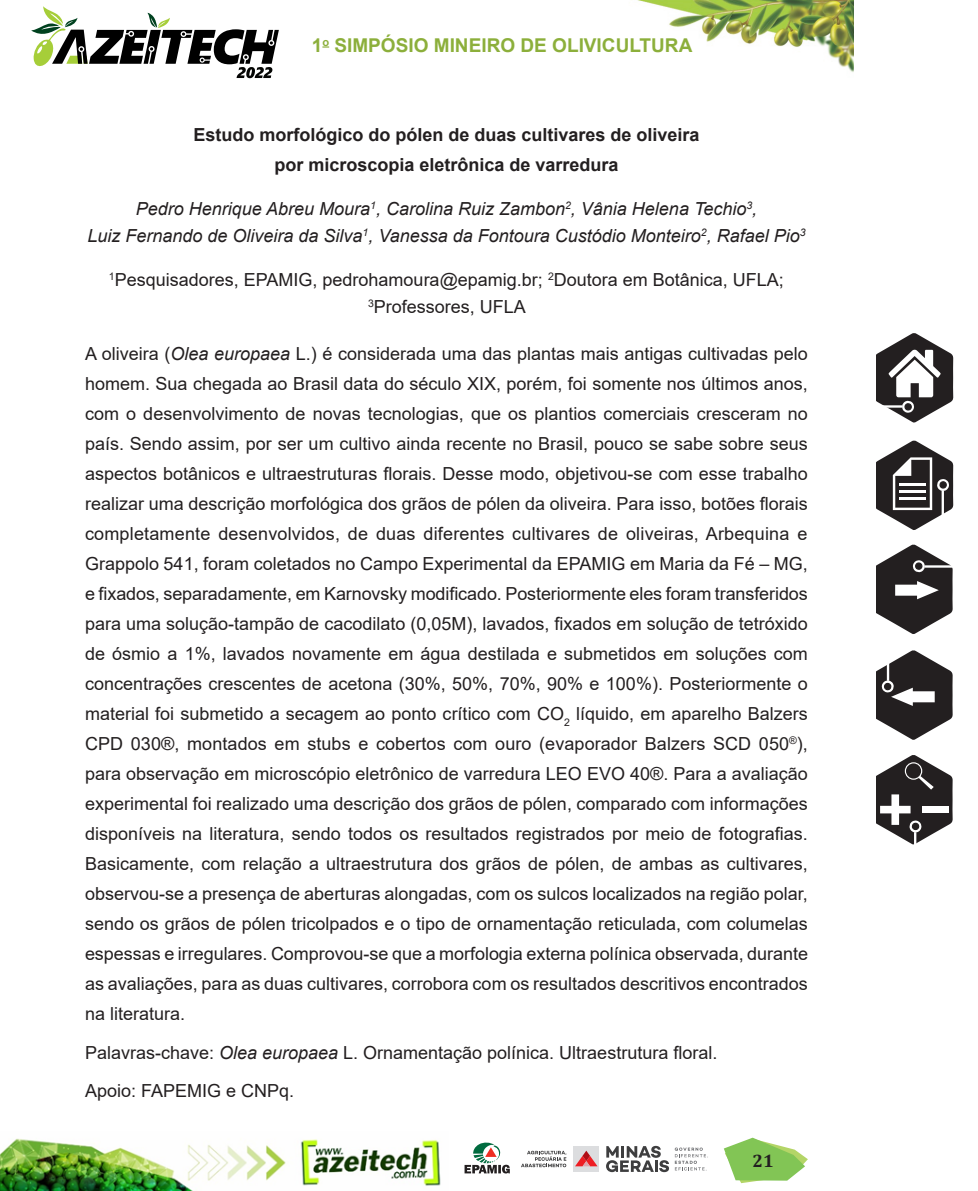
<style>
.page{position:relative;width:978px;height:1191px;background:#fff}
.page>*{position:absolute;margin:0;border:0;box-sizing:border-box;transform-origin:0 0}
.t1{font:700 19.05px "Arial";color:#8caf3b}
.Texto_resumos{font:18px/30px "Arial";color:#231f20;text-align:justify}
.Autores{font:italic 18px/27px "Arial";color:#231f20;text-align:center}
.Curriculum{font:18px/27px "Arial";color:#231f20;text-align:center}
.TÍTULO{font:700 18px/30px "Arial";color:#231f20;text-align:center}
.t2{font:700 18px "Cambria";color:#231f20}
.s1{font-style:italic}
</style>
<div class="page">
<svg style="left:877px;top:333px;width:76px;height:90px"></svg>
<svg style="left:877px;top:440px;width:76px;height:90px"></svg>
<svg style="left:877px;top:755px;width:76px;height:89px"></svg>
<svg style="left:877px;top:544px;width:76px;height:90px"></svg>
<svg style="left:877px;top:650px;width:76px;height:90px"></svg>
<svg style="left:31px;top:6px;width:248px;height:72px"></svg>
<img style="left:637px;top:0;width:217px;height:72px">
<svg style="left:322px;top:46px;width:7px;height:2px"></svg>
<svg style="left:724px;top:1137px;width:84px;height:46px"></svg>
<img style="left:0;top:1138px;width:441px;height:53px">
<div style="left:573px;top:1146px;width:26px;height:25px;background:#dcdddf"></div>
<svg style="left:575px;top:1150px;width:23px;height:16px"></svg>
<svg style="left:606px;top:1145px;width:63px;height:27px"></svg>
<svg style="left:675px;top:1147px;width:33px;height:23px"></svg>
<svg style="left:521px;top:1150px;width:45px;height:17px"></svg>
<svg style="left:465px;top:1142px;width:45px;height:31px"></svg>
<p class="t1" style="left:312px;top:32px;width:382px">1<sup>o</sup> SIMPÓSIO MINEIRO DE OLIVICULTURA</p>
<p class="TÍTULO" style="left:193px;top:120px;width:508px">Estudo morfológico do pólen de duas cultivares de oliveira por microscopia eletrônica de varredura</p>
<p class="Autores" style="left:87px;top:195px;width:720px">Pedro Henrique Abreu Moura<sup>1</sup>, Carolina Ruiz Zambon<sup>2</sup>, Vânia Helena Techio<sup>3</sup>,<br>Luiz Fernando de Oliveira da Silva<sup>1</sup>, Vanessa da Fontoura Custódio Monteiro<sup>2</sup>, Rafael Pio<sup>3</sup></p>
<p class="Curriculum" style="left:109px;top:266px;width:676px"><sup>1</sup>Pesquisadores, EPAMIG, pedrohamoura@epamig.br; <sup>2</sup>Doutora em Botânica, UFLA;<br><sup>3</sup>Professores, UFLA</p>
<p class="Texto_resumos" style="left:85px;top:338px;width:724px">A oliveira (<span class="s1">Olea europaea</span> L.) é considerada uma das plantas mais antigas cultivadas pelo homem. Sua chegada ao Brasil data do século XIX, porém, foi somente nos últimos anos, com o desenvolvimento de novas tecnologias, que os plantios comerciais cresceram no país. Sendo assim, por ser um cultivo ainda recente no Brasil, pouco se sabe sobre seus aspectos botânicos e ultraestruturas florais. Desse modo, objetivou-se com esse trabalho realizar uma descrição morfológica dos grãos de pólen da oliveira. Para isso, botões florais completamente desenvolvidos, de duas diferentes cultivares de oliveiras, Arbequina e Grappolo 541, foram coletados no Campo Experimental da EPAMIG em Maria da Fé – MG, e fixados, separadamente, em Karnovsky modificado. Posteriormente eles foram transferidos para uma solução-tampão de cacodilato (0,05M), lavados, fixados em solução de tetróxido de ósmio a 1%, lavados novamente em água destilada e submetidos em soluções com concentrações crescentes de acetona (30%, 50%, 70%, 90% e 100%). Posteriormente o material foi submetido a secagem ao ponto crítico com CO<sub>2</sub> líquido, em aparelho Balzers CPD 030®, montados em stubs e cobertos com ouro (evaporador Balzers SCD 050<sup>®</sup>), para observação em microscópio eletrônico de varredura LEO EVO 40®. Para a avaliação experimental foi realizado uma descrição dos grãos de pólen, comparado com informações disponíveis na literatura, sendo todos os resultados registrados por meio de fotografias.<br>Basicamente, com relação a ultraestrutura dos grãos de pólen, de ambas as cultivares, observou-se a presença de aberturas alongadas, com os sulcos localizados na região polar, sendo os grãos de pólen tricolpados e o tipo de ornamentação reticulada, com columelas espessas e irregulares. Comprovou-se que a morfologia externa polínica observada, durante as avaliações, para as duas cultivares, corrobora com os resultados descritivos encontrados na literatura.</p>
<p class="Texto_resumos" style="left:85px;top:1037px;width:634px">Palavras-chave: <span class="s1">Olea europaea</span> L. Ornamentação polínica. Ultraestrutura floral.</p>
<p class="Texto_resumos" style="left:85px;top:1075px;width:211px">Apoio: FAPEMIG e CNPq.</p>
<p class="t2" style="left:753px;top:1148px;width:23px">21</p>
</div>
